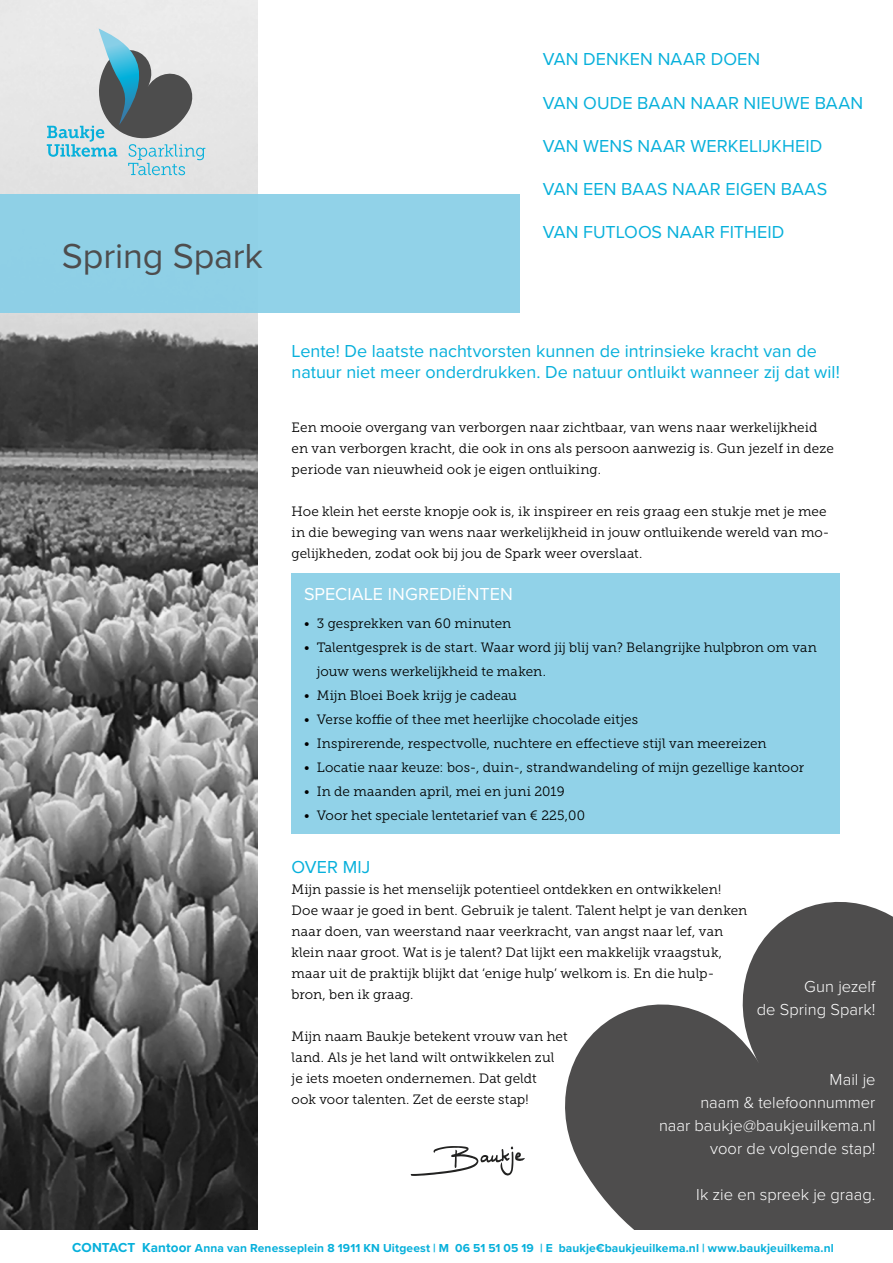
<style>
.page{position:relative;width:893px;height:1263px;background:#fff}
.page>*{position:absolute;margin:0;border:0;box-sizing:border-box;transform-origin:0 0}
.t1{font:36px "Proxima Nova";letter-spacing:-.005em;color:#4e4d4d}
.t2{font:18px/21px "Proxima Nova";color:#07b0db}
.t3{font:18px "Proxima Nova";letter-spacing:.005em;color:#fff}
.t4{font:300 16.5px/23.1px "Proxima Nova";color:#fff;text-align:right}
.t5{font:13.5px/21px "Museo Slab 300";letter-spacing:.005em;color:#000}
.t6{font:700 12px "Proxima Nova";letter-spacing:.01em;color:#07b0db}
.s1{font-size:13.5px}
</style>
<div class="page">
<div style="left:292px;top:573px;width:548px;height:261px;background:#91d2e8"></div>
<img style="left:0;top:0;width:257px;height:1230px">
<svg style="left:565px;top:902px;width:328px;height:328px;fill:#4e4d4d"></svg>
<div style="left:789px;top:1102px;width:104px;height:161px;background:#4e4d4d"></div>
<div style="left:0;top:194px;width:519px;height:119px;background:#91d2e8"></div>
<div style="left:0;top:1230px;width:893px;height:33px;background:#fff"></div>
<svg style="left:411px;top:1146px;width:114px;height:30px"></svg>
<svg style="left:47px;top:28px;width:158px;height:147px;background:#b2c1c5"></svg>
<h1 class="t1" style="left:62px;top:234px;width:203px">Spring Spark</h1>
<h2 class="t2" style="left:543px;top:49px;width:219px">VAN DENKEN NAAR DOEN</h2>
<h2 class="t2" style="left:543px;top:92px;width:322px">VAN OUDE BAAN NAAR NIEUWE BAAN</h2>
<h2 class="t2" style="left:543px;top:136px;width:281px">VAN WENS NAAR WERKELIJKHEID</h2>
<h2 class="t2" style="left:543px;top:179px;width:286px">VAN EEN BAAS NAAR EIGEN BAAS</h2>
<h2 class="t2" style="left:543px;top:222px;width:243px">VAN FUTLOOS NAAR FITHEID</h2>
<h2 class="t2" style="left:292px;top:341px;width:550px">Lente! De laatste nachtvorsten kunnen de intrinsieke kracht van de natuur niet meer onderdrukken. De natuur ontluikt wanneer zij dat wil!</h2>
<p class="t5" style="left:292px;top:417px;width:544px">Een mooie overgang van verborgen naar zichtbaar, van wens naar werkelijkheid en van verborgen kracht, die ook in ons als persoon aanwezig is. Gun jezelf in deze periode van nieuwheid ook je eigen ontluiking.</p>
<p class="t5" style="left:292px;top:501px;width:539px">Hoe klein het eerste knopje ook is, ik inspireer en reis graag een stukje met je mee in die beweging van wens naar werkelijkheid in jouw ontluikende wereld van mo&shy;gelijkheden, zodat ook bij jou de Spark weer overslaat.</p>
<h2 class="t3" style="left:304px;top:583px;width:210px">SPECIALE INGREDIËNTEN</h2>
<p class="t5" style="left:304px;top:613px;width:209px">• 3 gesprekken van 60 minuten</p>
<p class="t5" style="left:317px;top:636px;width:502px;line-height:24px;text-indent:-13px">• Talentgesprek is de start. Waar word jij blij van? Belangrijke hulpbron om van jouw wens werkelijkheid te maken.</p>
<p class="t5" style="left:304px;top:685px;width:214px">• Mijn Bloei Boek krijg je cadeau</p>
<p class="t5" style="left:304px;top:709px;width:335px">• Verse koffie of thee met heerlijke chocolade eitjes</p>
<p class="t5" style="left:304px;top:733px;width:464px">• Inspirerende, respectvolle, nuchtere en effectieve stijl van meereizen</p>
<p class="t5" style="left:304px;top:757px;width:502px">• Locatie naar keuze: bos-, duin-, strandwandeling of mijn gezellige kantoor</p>
<p class="t5" style="left:304px;top:781px;width:262px">• In de maanden april, mei en juni 2019</p>
<p class="t5" style="left:304px;top:805px;width:283px">• Voor het speciale lentetarief van € 225,00</p>
<h2 class="t2" style="left:292px;top:857px;width:80px">OVER MIJ</h2>
<p class="t5" style="left:292px;top:879px;width:457px">Mijn passie is het menselijk potentieel ontdekken en ontwikkelen!<br>Doe waar je goed in bent. Gebruik je talent. Talent helpt je van denken naar doen, van weerstand naar veerkracht, van angst naar lef, van klein naar groot. Wat is je talent? Dat lijkt een makkelijk vraagstuk, maar uit de praktijk blijkt dat ‘enige hulp’ welkom is. En die hulp&shy;bron, ben ik graag.</p>
<p class="t5" style="left:292px;top:1026px;width:277px">Mijn naam Baukje betekent vrouw van het land. Als je het land wilt ontwikkelen zul je iets moeten ondernemen. Dat geldt<br>ook voor talenten. Zet de eerste stap!</p>
<p class="t4" style="left:757px;top:975px;width:120px">Gun jezelf<br>de Spring Spark!</p>
<p class="t4" style="left:659px;top:1068px;width:218px">Mail je<br>naam &amp; telefoonnummer<br>naar baukje@baukjeuilkema.nl voor de volgende stap!</p>
<p class="t4" style="left:696px;top:1183px;width:181px">Ik zie en spreek je graag.</p>
<p class="t6" style="left:72px;top:1241px;width:763px"><span class="s1">CONTACT Kantoor</span> Anna van Renesseplein 8 1911 KN Uitgeest | M 06 51 51 05 19 | E baukje€baukjeuilkema.nl | www.baukjeuilkema.nl</p>
</div>
